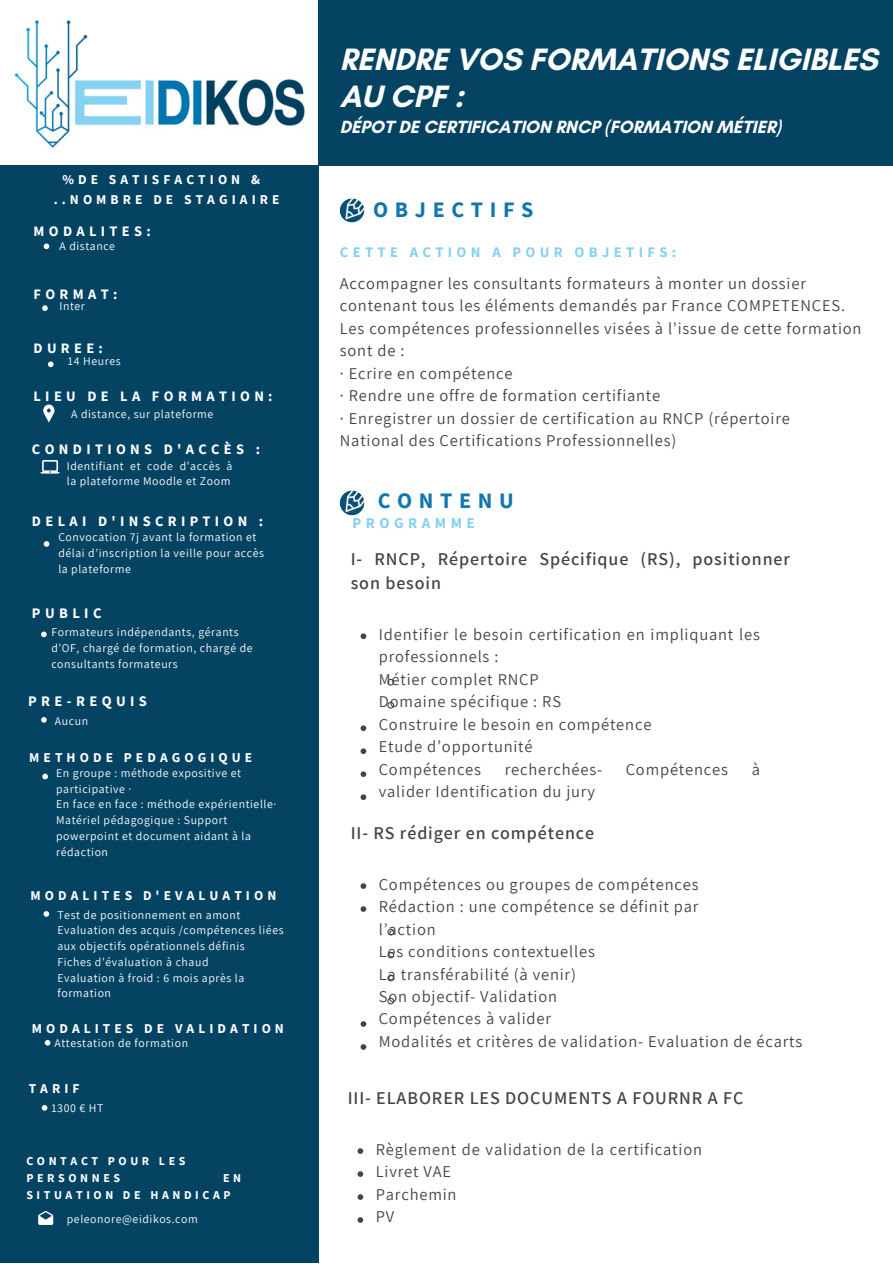
<style>
.page{position:relative;width:893px;height:1264px;background:#fff}
.page>*{position:absolute;margin:0;border:0;box-sizing:border-box;transform-origin:0 0}
.t1{font:700 31.5px/37px "Glacial Indifference";color:#fff}
.t2{font:700 22.05px "Source Sans Pro";letter-spacing:.3em;color:#1176b0}
.t3{font:600 18px/24.8px "Assistant";letter-spacing:.05em;color:#444440}
.t4{font:700 18px "Glacial Indifference";color:#fff}
.t5{font:16.5px/22.5px "Assistant";letter-spacing:.05em;color:#444440}
.t6{font:700 15px "Source Sans Pro";letter-spacing:.3em;color:#86d1f0}
.t7{font:700 14.55px "Source Sans Pro";letter-spacing:.3em;color:#86d1f0}
.t8{font:700 14.55px "Source Sans Pro";letter-spacing:.3em;color:#fff}
.t9{font:700 14.4px "Source Sans Pro";letter-spacing:.3em;color:#fff}
.t10{font:700 13.5px "Source Sans Pro";letter-spacing:.3em;color:#fff}
.t11{font:700 12px/16.8px "Source Sans Pro";letter-spacing:.3em;color:#fff}
.t12{font:11.85px/15.8px "Assistant";letter-spacing:.05em;color:#fff}
</style>
<div class="page">
<div style="left:318px;top:0;width:574px;height:165px;background:#054363"></div>
<div style="left:0;top:166px;width:318px;height:1096px;background:#054363"></div>
<svg style="left:43px;top:404px;width:11px;height:18px"></svg>
<svg style="left:40px;top:460px;width:20px;height:13px"></svg>
<svg style="left:38px;top:1210px;width:15px;height:14px"></svg>
<svg style="left:44px;top:541px;width:5px;height:5px"></svg>
<svg style="left:41px;top:717px;width:6px;height:5px"></svg>
<svg style="left:41px;top:631px;width:6px;height:6px"></svg>
<svg style="left:44px;top:243px;width:5px;height:6px"></svg>
<svg style="left:48px;top:361px;width:6px;height:6px"></svg>
<svg style="left:42px;top:305px;width:6px;height:6px"></svg>
<img style="left:14px;top:20px;width:291px;height:128px">
<img style="left:340px;top:198px;width:24px;height:25px;border-radius:50%">
<img style="left:340px;top:490px;width:24px;height:25px;border-radius:50%">
<svg style="left:42px;top:1105px;width:5px;height:5px"></svg>
<svg style="left:42px;top:773px;width:6px;height:6px"></svg>
<svg style="left:44px;top:911px;width:5px;height:5px"></svg>
<svg style="left:45px;top:1040px;width:5px;height:5px"></svg>
<svg style="left:357px;top:1148px;width:6px;height:5px"></svg>
<svg style="left:357px;top:1171px;width:6px;height:5px"></svg>
<svg style="left:357px;top:1194px;width:6px;height:5px"></svg>
<svg style="left:357px;top:1217px;width:6px;height:5px"></svg>
<svg style="left:360px;top:633px;width:6px;height:6px"></svg>
<svg style="left:360px;top:725px;width:6px;height:6px"></svg>
<svg style="left:360px;top:748px;width:6px;height:6px"></svg>
<svg style="left:360px;top:771px;width:6px;height:6px"></svg>
<svg style="left:360px;top:794px;width:6px;height:6px"></svg>
<svg style="left:360px;top:883px;width:6px;height:5px"></svg>
<svg style="left:360px;top:906px;width:6px;height:5px"></svg>
<svg style="left:360px;top:1021px;width:6px;height:5px"></svg>
<svg style="left:360px;top:1044px;width:6px;height:5px"></svg>
<svg style="left:387px;top:702px;width:7px;height:6px"></svg>
<svg style="left:387px;top:997px;width:7px;height:7px"></svg>
<svg style="left:387px;top:974px;width:7px;height:7px"></svg>
<svg style="left:387px;top:951px;width:7px;height:7px"></svg>
<svg style="left:387px;top:679px;width:7px;height:6px"></svg>
<svg style="left:387px;top:928px;width:7px;height:7px"></svg>
<p class="t10" style="left:62px;top:171px;width:199px">%DE SATISFACTION &amp;</p>
<p class="t10" style="left:54px;top:190px;width:227px">..NOMBRE DE STAGIAIRE</p>
<p class="t9" style="left:34px;top:222px;width:119px">MODALITES:</p>
<p class="t12" style="left:59px;top:238px;width:57px">A distance</p>
<p class="t9" style="left:34px;top:284px;width:85px">FORMAT:</p>
<p class="t12" style="left:59px;top:298px;width:27px">Inter</p>
<p class="t9" style="left:34px;top:338px;width:71px">DUREE:</p>
<p class="t12" style="left:68px;top:352px;width:54px">14 Heures</p>
<p class="t9" style="left:34px;top:387px;width:240px">LIEU DE LA FORMATION:</p>
<p class="t12" style="left:71px;top:405px;width:144px">A distance, sur plateforme</p>
<p class="t9" style="left:32px;top:440px;width:229px">CONDITIONS D'ACCÈS :</p>
<p class="t12" style="left:67px;top:457px;width:167px">Identifiant et code d'accès à la plateforme Moodle et Zoom</p>
<p class="t9" style="left:32px;top:512px;width:233px">DELAI D'INSCRIPTION :</p>
<p class="t12" style="left:58px;top:529px;width:207px">Convocation 7j avant la formation et délai d’inscription la veille pour accès la plateforme</p>
<p class="t8" style="left:32px;top:603px;width:71px">PUBLIC</p>
<p class="t12" style="left:51px;top:624px;width:203px">Formateurs indépendants, gérants d’OF, chargé de formation, chargé de consultants formateurs</p>
<p class="t8" style="left:28px;top:691px;width:120px">PRE-REQUIS</p>
<p class="t12" style="left:55px;top:712px;width:35px">Aucun</p>
<p class="t10" style="left:29px;top:748px;width:224px">METHODE PEDAGOGIQUE</p>
<p class="t12" style="left:56px;top:764px;width:186px">En groupe : méthode expositive et</p>
<p class="t12" style="left:56px;top:780px;width:77px">participative ·</p>
<p class="t12" style="left:56px;top:796px;width:222px">En face en face : méthode expérientielle·<br>Matériel pédagogique : Support</p>
<p class="t12" style="left:56px;top:827px;width:196px">powerpoint et document aidant à la</p>
<p class="t12" style="left:56px;top:843px;width:53px">rédaction</p>
<p class="t10" style="left:31px;top:886px;width:247px">MODALITES D'EVALUATION</p>
<p class="t12" style="left:57px;top:906px;width:228px">Test de positionnement en amont<br>Evaluation des acquis /compétences liées aux objectifs opérationnels définis</p>
<p class="t12" style="left:57px;top:953px;width:153px">Fiches d'évaluation à chaud</p>
<p class="t12" style="left:57px;top:969px;width:188px">Evaluation à froid : 6 mois après la formation</p>
<p class="t10" style="left:32px;top:1019px;width:254px">MODALITES DE VALIDATION</p>
<p class="t12" style="left:54px;top:1035px;width:135px">Attestation de formation</p>
<p class="t10" style="left:29px;top:1080px;width:52px">TARIF</p>
<p class="t12" style="left:51px;top:1100px;width:53px">1300 € HT</p>
<p class="t11" style="left:26px;top:1152px;width:161px">CONTACT POUR LES</p>
<p class="t11" style="left:26px;top:1169px;width:95px">PERSONNES</p>
<p class="t11" style="left:26px;top:1169px;width:216px;text-indent:197px">E N<br>SITUATION DE HANDICAP</p>
<p class="t12" style="left:67px;top:1210px;width:132px">peleonore@eidikos.com</p>
<p class="t1" style="left:340px;top:40px;width:539px">RENDRE VOS FORMATIONS ELIGIBLES<br>AU CPF :</p>
<p class="t4" style="left:340px;top:116px;width:442px">DÉPOT DE CERTIFICATION RNCP (FORMATION MÉTIER)</p>
<p class="t2" style="left:373px;top:195px;width:162px">OBJECTIFS</p>
<p class="t7" style="left:340px;top:242px;width:338px">CETTE ACTION A POUR OBJETIFS:</p>
<p class="t5" style="left:340px;top:271px;width:523px">Accompagner les consultants formateurs à monter un dossier contenant tous les éléments demandés par France COMPETENCES.<br>Les compétences professionnelles visées à l’issue de cette formation sont de :</p>
<p class="t5" style="left:340px;top:361px;width:174px">· Ecrire en compétence</p>
<p class="t5" style="left:340px;top:384px;width:322px">· Rendre une offre de formation certifiante</p>
<p class="t5" style="left:340px;top:406px;width:451px">· Enregistrer un dossier de certification au RNCP (répertoire<br>National des Certifications Professionnelles)</p>
<p class="t2" style="left:377px;top:486px;width:137px">CONTENU</p>
<p class="t6" style="left:352px;top:513px;width:124px">PROGRAMME</p>
<p class="t3" style="left:351px;top:545px;width:440px">I- RNCP, Répertoire Spécifique (RS), positionner son besoin</p>
<p class="t5" style="left:379px;top:622px;width:382px">Identifier le besoin certification en impliquant les professionnels :</p>
<p class="t5" style="left:379px;top:667px;width:161px">Métier complet RNCP</p>
<p class="t5" style="left:379px;top:690px;width:184px">Domaine spécifique : RS</p>
<p class="t5" style="left:379px;top:712px;width:274px">Construire le besoin en compétence</p>
<p class="t5" style="left:379px;top:735px;width:155px">Etude d’opportunité</p>
<p class="t5" style="left:379px;top:757px;width:104px">Compétences</p>
<p class="t5" style="left:504px;top:757px;width:99px">recherchées-</p>
<p class="t5" style="left:625px;top:757px;width:104px">Compétences</p>
<p class="t5" style="left:751px;top:757px;width:10px">à</p>
<p class="t5" style="left:379px;top:779px;width:218px">valider Identification du jury</p>
<p class="t3" style="left:351px;top:819px;width:245px">II- RS rédiger en compétence</p>
<p class="t5" style="left:379px;top:872px;width:321px">Compétences ou groupes de compétences</p>
<p class="t5" style="left:379px;top:894px;width:321px">Rédaction : une compétence se définit par</p>
<p class="t5" style="left:379px;top:917px;width:58px">l’action</p>
<p class="t5" style="left:379px;top:939px;width:217px">Les conditions contextuelles</p>
<p class="t5" style="left:379px;top:962px;width:199px">La transférabilité (à venir)</p>
<p class="t5" style="left:379px;top:984px;width:180px">Son objectif- Validation</p>
<p class="t5" style="left:379px;top:1007px;width:174px">Compétences à valider</p>
<p class="t5" style="left:379px;top:1029px;width:425px">Modalités et critères de validation- Evaluation de écarts</p>
<p class="t3" style="left:348px;top:1084px;width:397px">III- ELABORER LES DOCUMENTS A FOURNR A FC</p>
<p class="t5" style="left:376px;top:1137px;width:328px">Règlement de validation de la certification<br>Livret VAE</p>
<p class="t5" style="left:376px;top:1182px;width:82px">Parchemin</p>
<p class="t5" style="left:376px;top:1204px;width:20px">PV</p>
</div>
